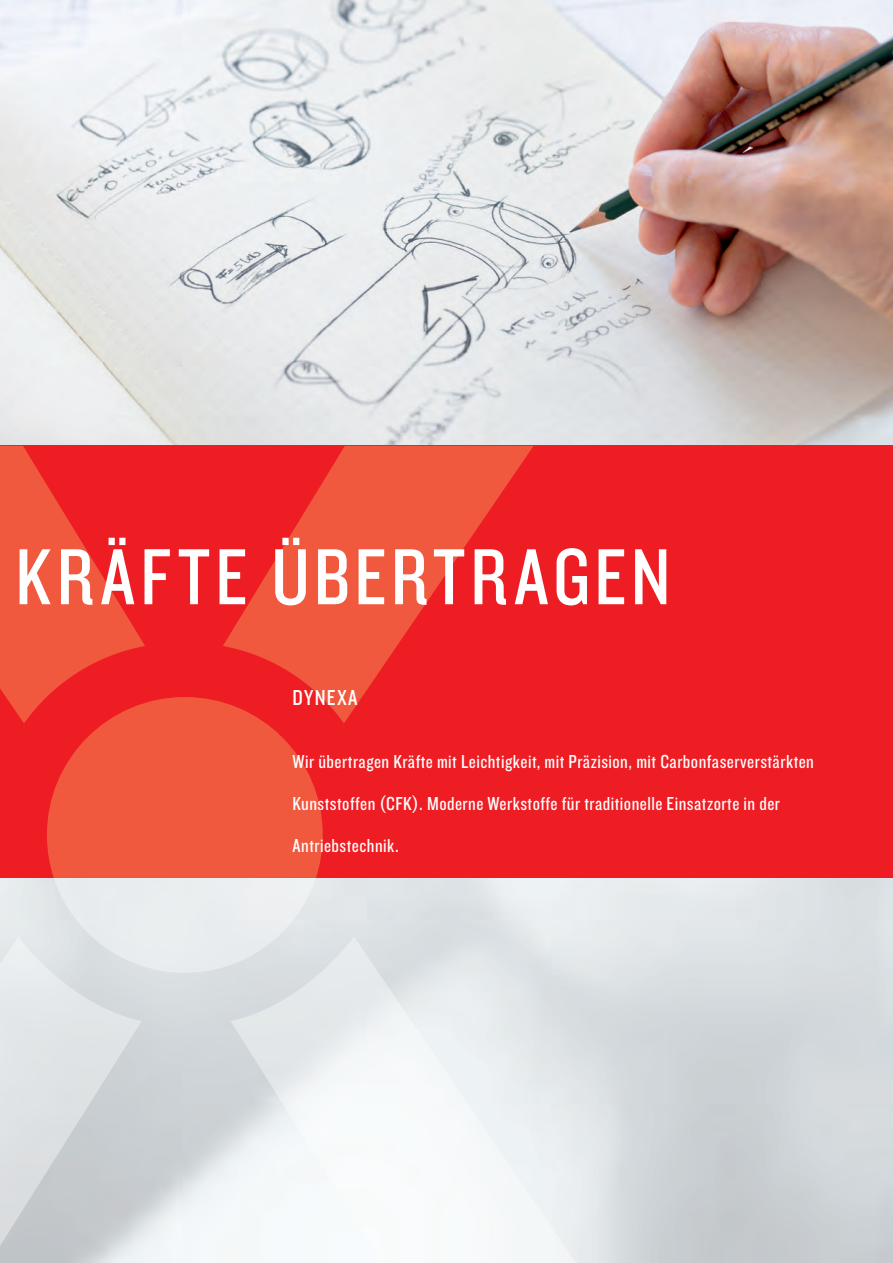
<style>
.page{position:relative;width:893px;height:1263px;background:#fff}
.page>*{position:absolute;margin:0;border:0;box-sizing:border-box;transform-origin:0 0}
.t1{font:82.5px "Knockout 29 Junior Ltweight";letter-spacing:.06em;color:#fff}
.t2{font:22.5px "Knockout 29 Junior Ltweight";letter-spacing:.06em;color:#fff}
.t3{font:19.5px/42px "Knockout 29 Junior Ltweight";letter-spacing:.025em;color:#fff}
</style>
<div class="page">
<img style="left:0;top:0;width:893px;height:1263px">
<div style="left:0;top:446px;width:893px;height:432px;background:#ee1d23"></div>
<svg style="left:54px;top:878px;width:262px;height:95px;background:#e9ecee"></svg>
<svg style="left:0;top:937px;width:142px;height:326px;background:#d5d9dc"></svg>
<svg style="left:0;top:446px;width:145px;height:277px"></svg>
<svg style="left:231px;top:936px;width:349px;height:327px"></svg>
<svg style="left:223px;top:446px;width:310px;height:277px"></svg>
<svg style="left:47px;top:697px;width:276px;height:181px;fill:#f0593e"></svg>
<h1 class="t1" style="left:15px;top:524px;width:657px">KRÄFTE ÜBERTRAGEN</h1>
<p class="t2" style="left:293px;top:683px;width:67px">DYNEXA</p>
<p class="t3" style="left:293px;top:740px;width:523px">Wir übertragen Kräfte mit Leichtigkeit, mit Präzision, mit Carbonfaserverstärkten<br>Kunststoffen (CFK). Moderne Werkstoffe für traditionelle Einsatzorte in der<br>Antriebstechnik.</p>
</div>
